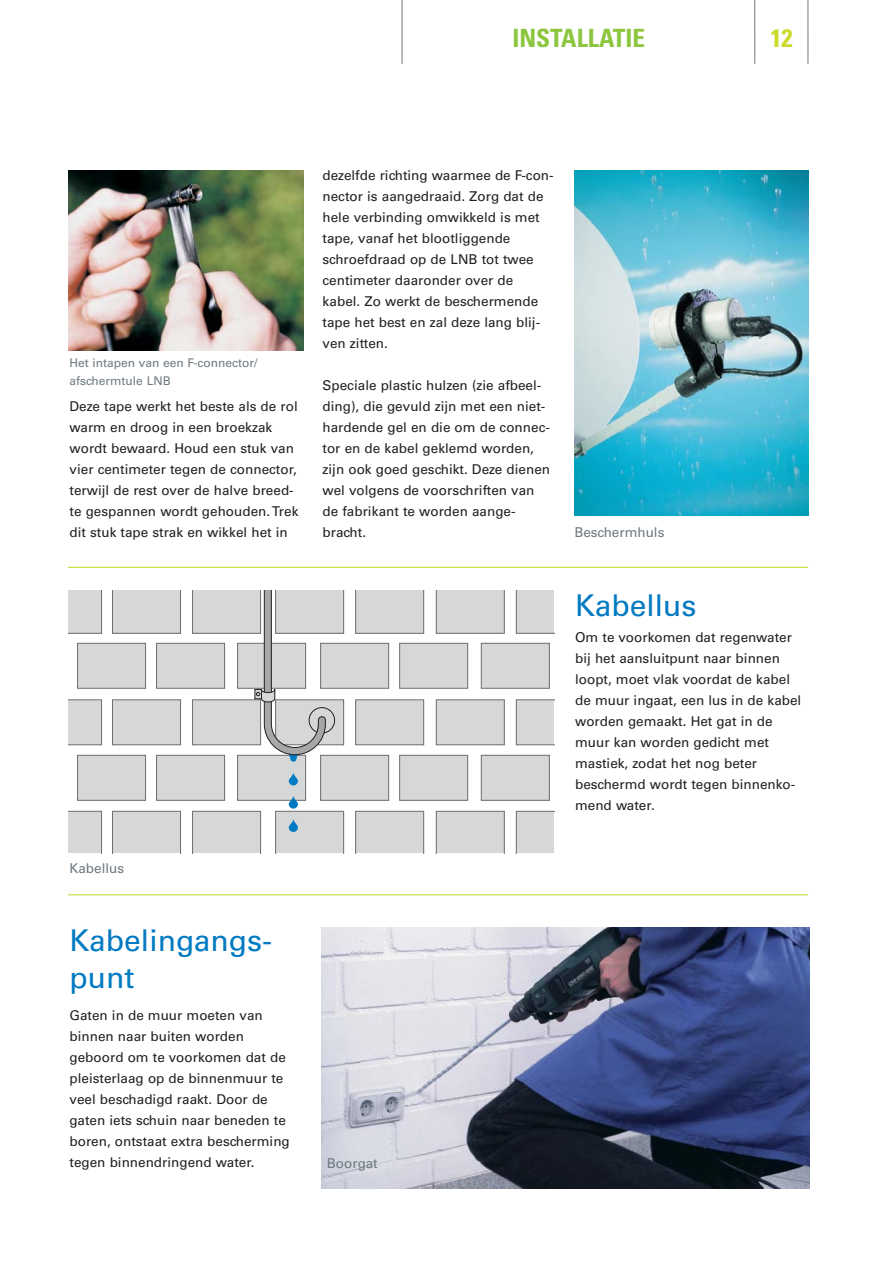
<style>
.page{position:relative;width:893px;height:1263px;background:#fff}
.page>*{position:absolute;margin:0;border:0;box-sizing:border-box;transform-origin:0 0}
.t1{font:30px/37.5px "Univers";color:#007ac2}
.t2{font:700 condensed 25.2px "Univers";color:#8cc63f}
.t3{font:700 condensed 25.2px "Univers";color:#cadb2a}
.t4{font:13.5px/21px "Univers";color:#231f20}
.t5{font:13.5px "Univers";color:#6d7980}
.t6{font:12px/18px "Univers";color:#6d7980}
</style>
<div class="page">
<hr style="left:807px;top:0;width:1px;height:64px;background:#6d7980">
<hr style="left:754px;top:0;width:1px;height:64px;background:#6d7980">
<hr style="left:401px;top:0;width:1px;height:64px;background:#6d7980">
<img style="left:68px;top:170px;width:236px;height:180px">
<div style="left:192px;top:811px;width:69px;height:42px;background:#d5d7d8"></div>
<svg style="left:275px;top:811px;width:69px;height:42px;background:#cfd1d3"></svg>
<svg style="left:355px;top:590px;width:69px;height:44px;background:#cfd1d2"></svg>
<div style="left:355px;top:700px;width:68px;height:45px;background:#d5d7d8"></div>
<div style="left:355px;top:699px;width:69px;height:46px;border:1px solid #6c6e70"></div>
<div style="left:355px;top:811px;width:69px;height:42px;background:#d5d7d8"></div>
<svg style="left:112px;top:590px;width:69px;height:44px;background:#cfd1d2"></svg>
<div style="left:320px;top:643px;width:68px;height:45px;background:#d5d7d8"></div>
<div style="left:320px;top:643px;width:69px;height:46px;border:1px solid #6c6e70"></div>
<div style="left:237px;top:755px;width:68px;height:45px;background:#d5d7d8"></div>
<div style="left:237px;top:755px;width:69px;height:46px;border:1px solid #6c6e70"></div>
<div style="left:156px;top:643px;width:68px;height:45px;background:#d5d7d8"></div>
<div style="left:156px;top:755px;width:68px;height:45px;background:#d5d7d8"></div>
<div style="left:156px;top:755px;width:69px;height:46px;border:1px solid #6c6e70"></div>
<div style="left:399px;top:643px;width:68px;height:45px;background:#d5d7d8"></div>
<div style="left:399px;top:643px;width:69px;height:46px;border:1px solid #6c6e70"></div>
<div style="left:399px;top:755px;width:68px;height:45px;background:#d5d7d8"></div>
<div style="left:399px;top:755px;width:69px;height:46px;border:1px solid #6c6e70"></div>
<div style="left:320px;top:755px;width:68px;height:45px;background:#d5d7d8"></div>
<div style="left:320px;top:755px;width:69px;height:46px;border:1px solid #6c6e70"></div>
<svg style="left:436px;top:590px;width:68px;height:44px;background:#d1d3d4"></svg>
<div style="left:436px;top:700px;width:68px;height:45px;background:#d5d7d8"></div>
<div style="left:436px;top:699px;width:68px;height:46px;border:1px solid #6c6e70"></div>
<div style="left:436px;top:811px;width:68px;height:42px;background:#d5d7d8"></div>
<svg style="left:516px;top:590px;width:38px;height:44px;background:#d0d2d3"></svg>
<svg style="left:516px;top:699px;width:38px;height:46px;background:#cfd1d2"></svg>
<div style="left:516px;top:811px;width:38px;height:42px;background:#d5d7d8"></div>
<div style="left:481px;top:643px;width:68px;height:45px;background:#d5d7d8"></div>
<div style="left:481px;top:643px;width:68px;height:46px;border:1px solid #6c6e70"></div>
<div style="left:481px;top:755px;width:68px;height:45px;background:#d5d7d8"></div>
<div style="left:481px;top:755px;width:68px;height:46px;border:1px solid #6c6e70"></div>
<svg style="left:68px;top:590px;width:34px;height:44px"></svg>
<svg style="left:68px;top:642px;width:113px;height:211px"></svg>
<svg style="left:192px;top:590px;width:152px;height:172px"></svg>
<svg style="left:289px;top:772px;width:9px;height:13px"></svg>
<svg style="left:289px;top:796px;width:9px;height:13px"></svg>
<svg style="left:289px;top:819px;width:9px;height:13px"></svg>
<img style="left:321px;top:928px;width:488px;height:260px">
<img style="left:574px;top:170px;width:234px;height:346px">
<hr style="left:68px;top:567px;width:740px;height:1px;background:#cadb2a">
<hr style="left:68px;top:894px;width:740px;height:1px;background:#cadb2a">
<h2 class="t2" style="left:512px;top:29px;width:134px">INSTALLATIE</h2>
<h2 class="t3" style="left:770px;top:29px;width:24px">12</h2>
<p class="t6" style="left:70px;top:355px;width:189px">Het intapen van een F-connector/ afschermtule LNB</p>
<p class="t4" style="left:70px;top:397px;width:230px">Deze tape werkt het beste als de rol warm en droog in een broekzak wordt bewaard. Houd een stuk van vier centimeter tegen de connector, terwijl de rest over de halve breed&shy;te gespannen wordt gehouden. Trek dit stuk tape strak en wikkel het in</p>
<p class="t5" style="left:70px;top:864px;width:56px">Kabellus</p>
<h1 class="t1" style="left:70px;top:924px;width:204px">Kabelingangs&shy;punt</h1>
<p class="t4" style="left:70px;top:1006px;width:222px">Gaten in de muur moeten van binnen naar buiten worden geboord om te voorkomen dat de pleisterlaag op de binnenmuur te veel beschadigd raakt. Door de gaten iets schuin naar beneden te boren, ontstaat extra bescherming tegen binnendringend water.</p>
<p class="t4" style="left:322px;top:166px;width:233px">dezelfde richting waarmee de F-con&shy;nector is aangedraaid. Zorg dat de hele verbinding omwikkeld is met tape, vanaf het blootliggende schroefdraad op de LNB tot twee centimeter daaronder over de kabel. Zo werkt de beschermende tape het best en zal deze lang blij&shy;ven zitten.</p>
<p class="t4" style="left:322px;top:376px;width:229px">Speciale plastic hulzen (zie afbeel&shy;ding), die gevuld zijn met een niet&shy;hardende gel en die om de connec&shy;tor en de kabel geklemd worden, zijn ook goed geschikt. Deze dienen wel volgens de voorschriften van de fabrikant te worden aange&shy;bracht.</p>
<p class="t5" style="left:574px;top:528px;width:92px">Beschermhuls</p>
<h1 class="t1" style="left:575px;top:590px;width:123px">Kabellus</h1>
<p class="t4" style="left:575px;top:628px;width:228px">Om te voorkomen dat regenwater bij het aansluitpunt naar binnen loopt, moet vlak voordat de kabel de muur ingaat, een lus in de kabel worden gemaakt. Het gat in de muur kan worden gedicht met mastiek, zodat het nog beter beschermd wordt tegen binnenko&shy;mend water.</p>
<p class="t5" style="left:327px;top:1158px;width:52px">Boorgat</p>
</div>
